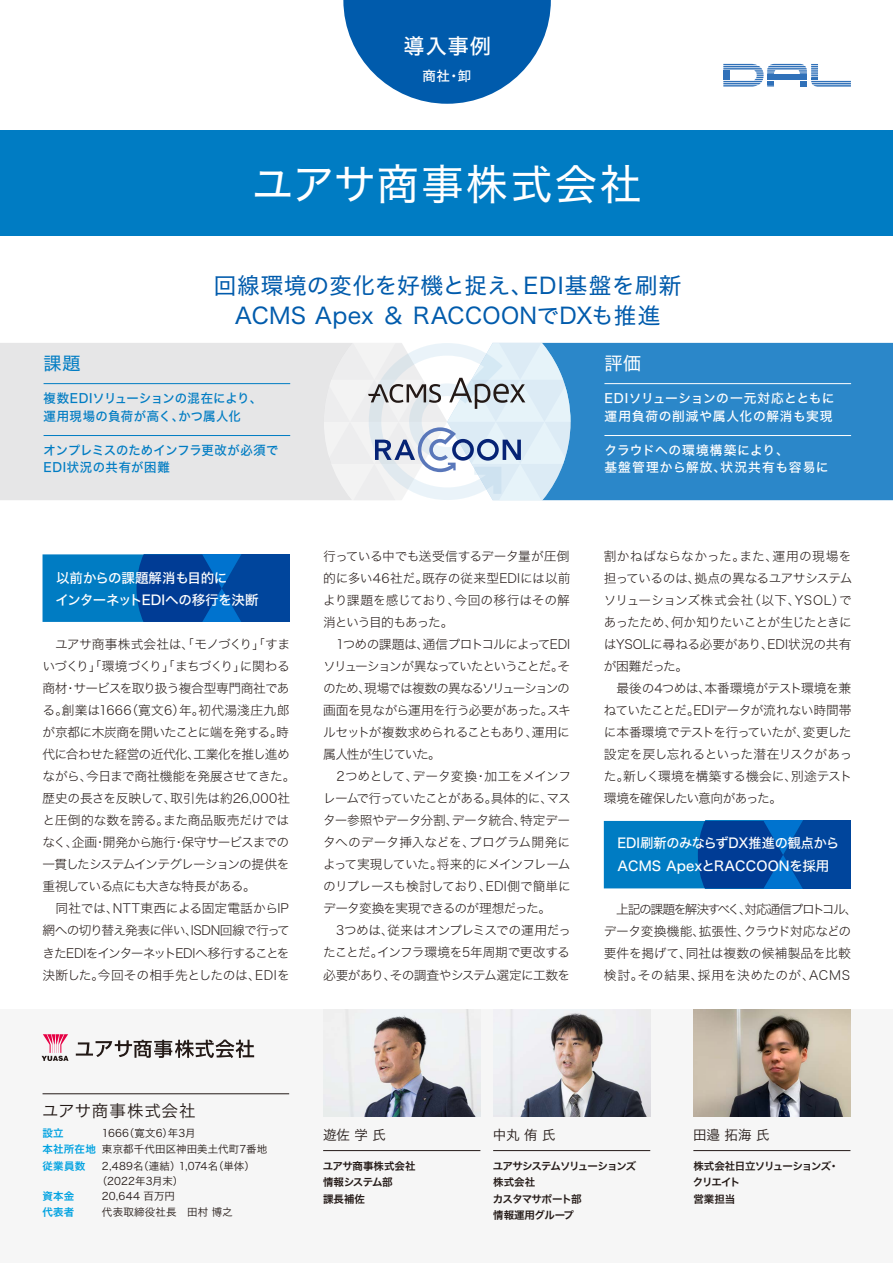
<style>
.page{position:relative;width:893px;height:1263px;background:#fff}
.page>*{position:absolute;margin:0;border:0;box-sizing:border-box;transform-origin:0 0}
.t1{font:42px "Hira Kaku Std W4";letter-spacing:.06em;color:#fff}
.t2{font:22.5px/30px "Hira Kaku Std W4";letter-spacing:.015em;color:#005bac;text-align:center}
.t3{font:21px "Hira Kaku Std W5";color:#fff}
.t4{font:18px "Hira Kaku Std W4";color:#fff}
.t5{font:18px "Hira Kaku Std W4";color:#007cc3}
.t6{font:16.5px "Hira Kaku Pro W3";letter-spacing:.045em;color:#231916}
.t7{font:13.5px/22.5px "Hira Kaku Std W5";letter-spacing:.01em;color:#fff}
.t8{font:13.5px/22.5px "Hira Kaku Std W5";letter-spacing:-.01em;color:#fff}
.t9{font:13.5px "Hira Kaku Pro W3";letter-spacing:-.005em;color:#231916}
.t10{font:12.75px/22px "Hira Kaku Std W2";letter-spacing:-.045em;color:#231916}
.t11{font:12.75px/22px "Hira Kaku Std W2";letter-spacing:-.02em;color:#231916}
.t12{font:12.75px/17.2px "Hira Kaku Std W5";letter-spacing:.055em;color:#fff}
.t13{font:12.75px/17.2px "Hira Kaku Std W5";letter-spacing:.02em;color:#007cc3}
.t14{font:10.5px/16.5px "Hira Kaku Pro N W3";letter-spacing:.01em;color:#231916}
.t15{font:10.5px/16.5px "Hira Kaku Pro W6";letter-spacing:-.06em;color:#231916}
.t16{font:10.5px/16.5px "Hira Kaku Pro W6";color:#231916}
.t17{font:10.5px "Hira Kaku Pro N W6";letter-spacing:.035em;color:#00a2e1}
.s1{font-family:"Hira Kaku Pro N W6";color:#00a2e1}
</style>
<div class="page">
<svg style="left:43px;top:554px;width:246px;height:68px;background:#005cad"></svg>
<svg style="left:604px;top:821px;width:246px;height:67px;background:#005bad"></svg>
<div style="left:0;top:131px;width:893px;height:105px;background:#007cc3"></div>
<div style="left:571px;top:343px;width:322px;height:157px;background:#2b87c9"></div>
<div style="left:0;top:343px;width:324px;height:157px;background:#e6e6e7"></div>
<svg style="left:343px;top:0;width:208px;height:104px"></svg>
<div style="left:0;top:1010px;width:893px;height:253px;background:#f6f6f6"></div>
<hr style="left:604px;top:383px;width:247px;height:1px;background:#fff">
<hr style="left:44px;top:383px;width:246px;height:1px;background:#007cc3">
<hr style="left:604px;top:435px;width:247px;height:1px;background:#fff">
<hr style="left:44px;top:435px;width:246px;height:1px;background:#007cc3">
<svg style="left:723px;top:64px;width:128px;height:23px"></svg>
<svg style="left:324px;top:343px;width:247px;height:157px"></svg>
<img style="left:493px;top:1010px;width:157px;height:106px">
<img style="left:693px;top:1010px;width:157px;height:106px">
<img style="left:323px;top:1010px;width:157px;height:106px">
<hr style="left:323px;top:1150px;width:157px;height:1px;background:#231916">
<hr style="left:493px;top:1150px;width:157px;height:1px;background:#231916">
<hr style="left:693px;top:1150px;width:157px;height:1px;background:#231916">
<svg style="left:76px;top:1039px;width:178px;height:19px"></svg>
<svg style="left:42px;top:1034px;width:26px;height:27px"></svg>
<hr style="left:43px;top:1093px;width:246px;height:1px;background:#231916">
<h3 class="t3" style="left:403px;top:30px;width:89px">導入事例</h3>
<p class="t8" style="left:423px;top:65px;width:50px">商社・卸</p>
<h1 class="t1" style="left:252px;top:152px;width:391px">ユアサ商事株式会社</h1>
<h2 class="t2" style="left:214px;top:270px;width:469px">回線環境の変化を好機と捉え、EDI基盤を刷新<br>ACMS Apex ＆ RACCOONでDXも推進</h2>
<h3 class="t5" style="left:44px;top:350px;width:38px">課題</h3>
<p class="t13" style="left:44px;top:390px;width:220px">複数EDIソリューションの混在により、運用現場の負荷が高く、かつ属人化</p>
<p class="t13" style="left:44px;top:442px;width:236px">オンプレミスのためインフラ更改が必須で<br>EDI状況の共有が困難</p>
<p class="t8" style="left:56px;top:567px;width:205px">以前からの課題解消も目的に<br>インターネットEDIへの移行を決断</p>
<p class="t10" style="left:43px;top:633px;width:254px">　ユアサ商事株式会社は、「モノづくり」「すまいづくり」「環境づくり」「まちづくり」に関わる商材・サービスを取り扱う複合型専門商社である。創業は1666（寛文6）年。初代湯淺庄九郎が京都に木炭商を開いたことに端を発する。時代に合わせた経営の近代化、工業化を推し進めながら、今日まで商社機能を発展させてきた。歴史の長さを反映して、取引先は約26,000社と圧倒的な数を誇る。また商品販売だけではなく、企画・開発から施行・保守サービスまでの一貫したシステムインテグレーションの提供を重視している点にも大きな特長がある。</p>
<p class="t10" style="left:43px;top:897px;width:249px;text-align:justify;text-indent:13px">同社では、NTT東西による固定電話からIP網への切り替え発表に伴い、ISDN回線で行ってきたEDIをインターネットEDIへ移行することを決断した。今回その相手先としたのは、EDIを</p>
<p class="t10" style="left:323px;top:544px;width:249px;text-align:justify">行っている中でも送受信するデータ量が圧倒的に多い46社だ。既存の従来型EDIには以前より課題を感じており、今回の移行はその解消という目的もあった。</p>
<p class="t10" style="left:323px;top:633px;width:249px;text-indent:13px">1つめの課題は、通信プロトコルによってEDIソリューションが異なっていたということだ。そのため、現場では複数の異なるソリューションの画面を見ながら運用を行う必要があった。スキルセットが複数求められることもあり、運用に属人性が生じていた。<br>　2つめとして、データ変換・加工をメインフレームで行っていたことがある。具体的に、マスター参照やデータ分割、データ統合、特定データへのデータ挿入などを、プログラム開発によって実現していた。将来的にメインフレームのリプレースも検討しており、EDI側で簡単にデータ変換を実現できるのが理想だった。　3つめは、従来はオンプレミスでの運用だったことだ。インフラ環境を5年周期で更改する必要があり、その調査やシステム選定に工数を</p>
<h3 class="t4" style="left:604px;top:350px;width:38px">評価</h3>
<p class="t12" style="left:604px;top:390px;width:231px">EDIソリューションの一元対応とともに運用負荷の削減や属人化の解消も実現</p>
<p class="t12" style="left:604px;top:442px;width:226px">クラウドへの環境構築により、<br>基盤管理から解放、状況共有も容易に</p>
<p class="t10" style="left:604px;top:544px;width:250px">割かねばならなかった。また、運用の現場を担っているのは、拠点の異なるユアサシステムソリューションズ株式会社（以下、YSOL）であったため、何か知りたいことが生じたときにはYSOLに尋ねる必要があり、EDI状況の共有が困難だった。<br>　最後の4つめは、本番環境がテスト環境を兼ねていたことだ。EDIデータが流れない時間帯に本番環境でテストを行っていたが、変更した設定を戻し忘れるといった潜在リスクがあった。新しく環境を構築する機会に、別途テスト環境を確保したい意向があった。</p>
<p class="t7" style="left:617px;top:832px;width:223px">EDI刷新のみならずDX推進の観点から<br>ACMS ApexとRACCOONを採用</p>
<p class="t11" style="left:604px;top:898px;width:255px;text-indent:12px">上記の課題を解決すべく、対応通信プロトコル、データ変換機能、拡張性、クラウド対応などの要件を掲げて、同社は複数の候補製品を比較検討。その結果、採用を決めたのが、ACMS</p>
<p class="t6" style="left:42px;top:1096px;width:155px">ユアサ商事株式会社</p>
<p class="t14" style="left:42px;top:1124px;width:226px;text-indent:60px">1666（寛文6）年3月<br><span class="s1">本社所在地</span>東京都千代田区神田美土代町7番地</p>
<p class="t17" style="left:42px;top:1156px;width:45px">従業員数</p>
<p class="t14" style="left:97px;top:1157px;width:160px;line-height:15px;text-indent:5px">2,489名（連結）1,074名（単体）（2022年3月末）</p>
<p class="t17" style="left:42px;top:1186px;width:33px">資本金</p>
<p class="t14" style="left:102px;top:1187px;width:75px">20,644 百万円</p>
<p class="t17" style="left:42px;top:1203px;width:34px">代表者</p>
<p class="t14" style="left:102px;top:1203px;width:132px">代表取締役社長　田村 博之</p>
<p class="t17" style="left:42px;top:1123px;width:23px">設立</p>
<p class="t9" style="left:323px;top:1122px;width:64px">遊佐 学 氏</p>
<p class="t16" style="left:323px;top:1157px;width:94px">ユアサ商事株式会社情報システム部<br>課長補佐</p>
<p class="t9" style="left:493px;top:1122px;width:64px">中丸 侑 氏</p>
<p class="t15" style="left:493px;top:1157px;width:145px">ユアサシステムソリューションズ株式会社<br>カスタマサポート部<br>情報運用グループ</p>
<p class="t9" style="left:693px;top:1122px;width:78px">田邉 拓海 氏</p>
<p class="t15" style="left:693px;top:1157px;width:148px">株式会社日立ソリューションズ・クリエイト<br>営業担当</p>
</div>
